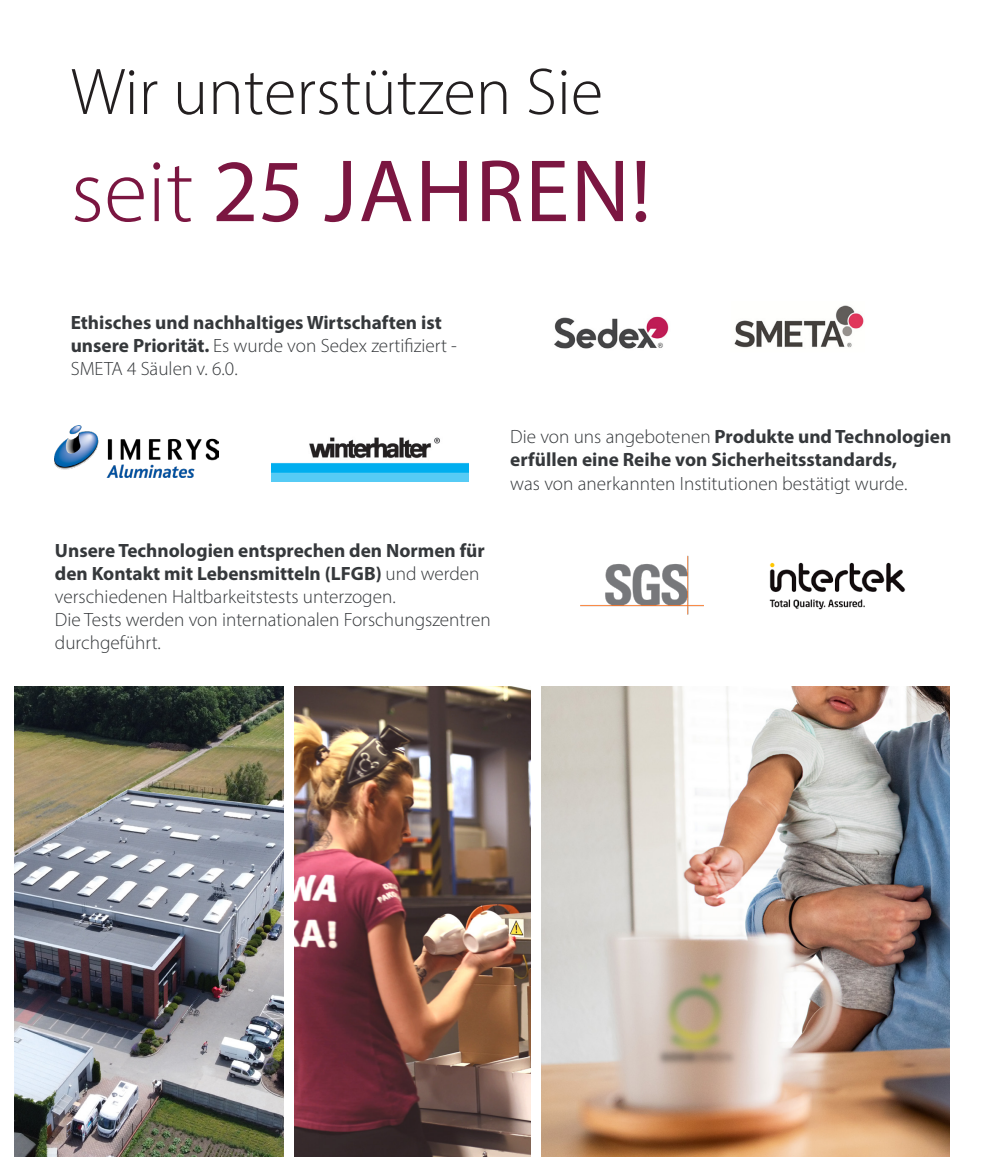
<style>
.page{position:relative;width:998px;height:1171px;background:#fff}
.page>*{position:absolute;margin:0;border:0;box-sizing:border-box;transform-origin:0 0}
.t1{font:89.25px "Myriad Pro";letter-spacing:.02em;color:#7b1641}
.t2{font:300 66.5px "Myriad Pro";color:#231f20}
.t3{font:700 19.25px/23.1px "Myriad Pro";color:#35383b}
.t4{font:300 19.25px/23.1px "Myriad Pro";color:#35383b}
.s1{font-weight:300}
</style>
<div class="page">
<img style="left:15px;top:686px;width:268px;height:470px">
<img style="left:554px;top:316px;width:115px;height:33px">
<img style="left:734px;top:305px;width:130px;height:43px">
<img style="left:271px;top:437px;width:197px;height:44px">
<img style="left:54px;top:425px;width:164px;height:53px">
<img style="left:580px;top:556px;width:123px;height:58px">
<img style="left:769px;top:562px;width:137px;height:48px">
<img style="left:294px;top:686px;width:236px;height:470px">
<img style="left:541px;top:686px;width:408px;height:470px">
<p class="t2" style="left:71px;top:52px;width:533px">Wir unterstützen Sie</p>
<p class="t1" style="left:71px;top:136px;width:581px"><span class="s1">seit</span> 25 JAHREN!</p>
<p class="t3" style="left:71px;top:310px;width:387px">Ethisches und nachhaltiges Wirtschaften ist unsere Priorität. <span class="s1">Es wurde von Sedex zertifiziert -<br>SMETA 4 Säulen v. 6.0.</span></p>
<p class="t3" style="left:55px;top:538px;width:431px">Unsere Technologien entsprechen den Normen für den Kontakt mit Lebensmitteln (LFGB) <span class="s1">und werden verschiedenen Haltbarkeitstests unterzogen.</span></p>
<p class="t4" style="left:55px;top:608px;width:437px">Die Tests werden von internationalen Forschungszentren durchgeführt.</p>
<p class="t3" style="left:510px;top:425px;width:442px"><span class="s1">Die von uns angebotenen</span> Produkte und Technologien erfüllen eine Reihe von Sicherheitsstandards,</p>
<p class="t4" style="left:510px;top:471px;width:398px">was von anerkannten Institutionen bestätigt wurde.</p>
</div>
